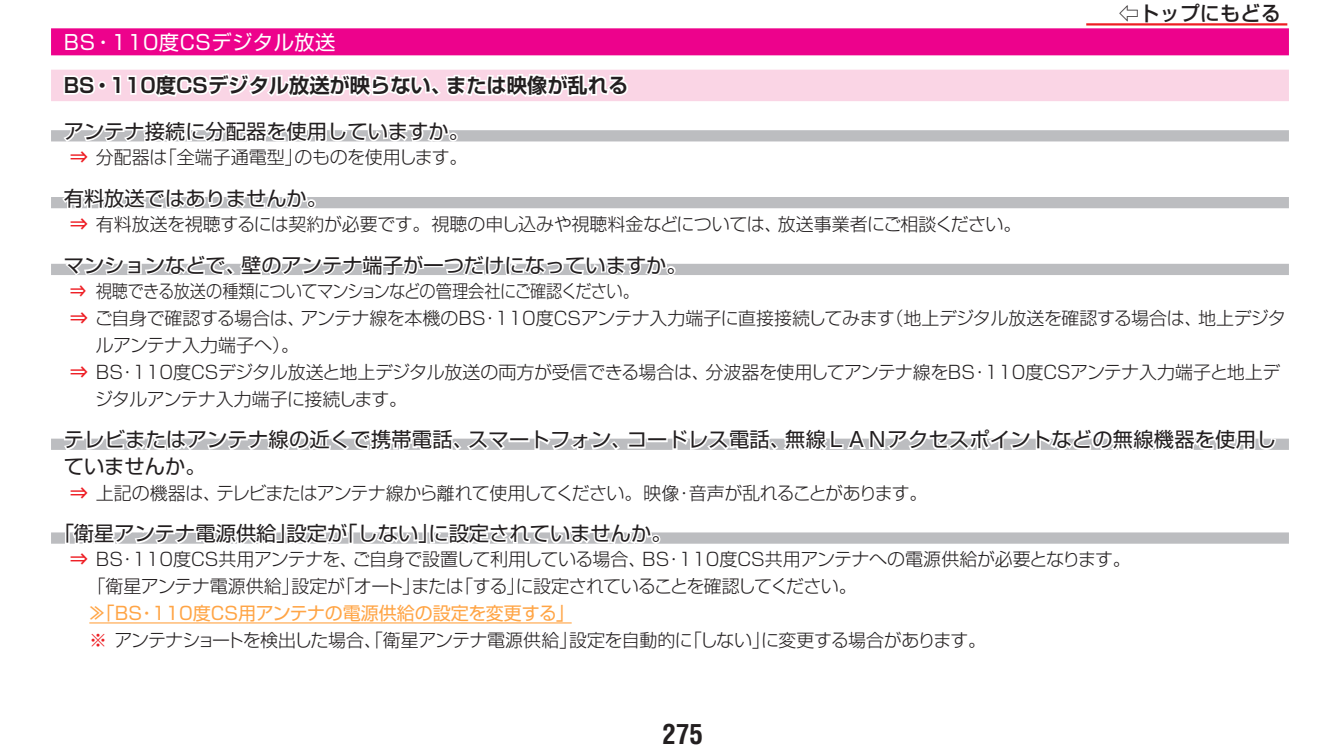
<style>
.page{position:relative;width:1340px;height:753px;background:#fff}
.page>*{position:absolute;margin:0;border:0;box-sizing:border-box;transform-origin:0 0}
.t1{font:700 condensed 27px "Helvetica LT Std";color:#231f20}
.困ったときには_確認{font:20.25px/27px "Shin Go Pro";color:#231f20}
.小見出し{font:700 20.25px "Shin Go Pro De";color:#231f20}
.中見出し{font:20.25px "Shin Go Pro";letter-spacing:.025em;color:#fff}
.t2{font:500 20.25px "Shin Go Pro";color:#231f20}
.t3{font:300 18px/27px "Shin Go Pro";letter-spacing:-.025em;color:#231f20}
.t4{font:300 18px "Shin Go Pro";letter-spacing:-.045em;color:#231f20}
.t5{font:300 18px "Shin Go Pro";letter-spacing:-.025em;color:#231f20;scale:.9 1}
.困ったときには_解決法_2行目{font:18px "Shin Go Pro";color:#ffa546}
.s1{font-weight:500;color:#ee1d23}
.s2{color:#ee1d23}
</style>
<div class="page">
<hr style="left:1086px;top:23px;width:201px;height:3px;background:#ee1d23">
<div style="left:51px;top:28px;width:1237px;height:27px;background:#ed028c"></div>
<div style="left:51px;top:70px;width:1237px;height:31px;background:#fad5e5"></div>
<div style="left:51px;top:130px;width:1237px;height:11px;background:#bcbdc0"></div>
<div style="left:51px;top:197px;width:1237px;height:11px;background:#bcbdc0"></div>
<div style="left:51px;top:264px;width:1237px;height:11px;background:#bcbdc0"></div>
<div style="left:51px;top:438px;width:1237px;height:12px;background:#bcbdc0"></div>
<div style="left:51px;top:532px;width:1237px;height:11px;background:#bcbdc0"></div>
<hr style="left:89px;top:622px;width:482px;height:1px;background:#ffa546">
<svg style="left:61px;top:28px;width:569px;height:114px"></svg>
<div style="left:448px;top:132px;width:10px;height:10px;border:3px solid #fff;border-radius:50%"></div>
<div style="left:449px;top:133px;width:8px;height:8px;border:3px solid #fff;border-radius:50%"></div>
<svg style="left:60px;top:197px;width:250px;height:12px"></svg>
<div style="left:307px;top:199px;width:9px;height:9px;border:3px solid #fff;border-radius:50%"></div>
<div style="left:308px;top:200px;width:7px;height:7px;border:3px solid #fff;border-radius:50%"></div>
<svg style="left:62px;top:263px;width:365px;height:12px"></svg>
<div style="left:422px;top:262px;width:22px;height:5px;border:3px solid #fff"></div>
<svg style="left:441px;top:262px;width:228px;height:13px"></svg>
<div style="left:666px;top:266px;width:9px;height:9px;border:3px solid #fff;border-radius:50%"></div>
<div style="left:667px;top:267px;width:7px;height:7px;border:3px solid #fff;border-radius:50%"></div>
<div style="left:646px;top:437px;width:21px;height:5px;border:3px solid #fff"></div>
<svg style="left:671px;top:438px;width:606px;height:12px"></svg>
<svg style="left:62px;top:437px;width:592px;height:107px"></svg>
<div style="left:651px;top:534px;width:9px;height:10px;border:3px solid #fff;border-radius:50%"></div>
<div style="left:652px;top:535px;width:7px;height:8px;border:3px solid #fff;border-radius:50%"></div>
<p class="t2" style="left:1118px;top:-3px;width:163px">⇦トップにもどる</p>
<p class="中見出し" style="left:64px;top:25px;width:273px">BS・110度CSデジタル放送</p>
<p class="小見出し" style="left:64px;top:69px;width:566px">BS・110度CSデジタル放送が映らない、または映像が乱れる</p>
<p class="困ったときには_確認" style="left:64px;top:115px;width:406px">アンテナ接続に分配器を使用していますか。</p>
<p class="t3" style="left:70px;top:141px;width:399px"><span class="s1">⇒</span> 分配器は「全端子通電型」のものを使用します。</p>
<p class="困ったときには_確認" style="left:64px;top:182px;width:265px">有料放送ではありませんか。</p>
<p class="t3" style="left:70px;top:208px;width:953px"><span class="s1">⇒</span> 有料放送を視聴するには契約が必要です。視聴の申し込みや視聴料金などについては、放送事業者にご相談ください。</p>
<p class="困ったときには_確認" style="left:64px;top:249px;width:624px">マンションなどで、壁のアンテナ端子が一つだけになっていますか。</p>
<p class="t5" style="left:70px;top:276px;width:633px"><span class="s1">⇒</span> 視聴できる放送の種類についてマンションなどの管理会社にご確認ください。</p>
<p class="t3" style="left:96px;top:302px;width:1191px;text-indent:-26px"><span class="s1">⇒</span> ご自身で確認する場合は、アンテナ線を本機のBS・110度CSアンテナ入力端子に直接接続してみます（地上デジタル放送を確認する場合は、地上デジタルアンテナ入力端子へ）。</p>
<p class="t3" style="left:95px;top:356px;width:1186px;text-indent:-25px"><span class="s1">⇒</span> BS・110度CSデジタル放送と地上デジタル放送の両方が受信できる場合は、分波器を使用してアンテナ線をBS・110度CSアンテナ入力端子と地上デジタルアンテナ入力端子に接続します。</p>
<p class="困ったときには_確認" style="left:64px;top:424px;width:1214px">テレビまたはアンテナ線の近くで携帯電話、スマートフォン、コードレス電話、無線ＬＡＮアクセスポイントなどの無線機器を使用していませんか。</p>
<p class="t4" style="left:70px;top:478px;width:858px"><span class="s1">⇒</span> 上記の機器は、テレビまたはアンテナ線から離れて使用してください。映像・音声が乱れることがあります。</p>
<p class="困ったときには_確認" style="left:54px;top:517px;width:619px">「衛星アンテナ電源供給」設定が「しない」に設定されていませんか。</p>
<p class="t3" style="left:87px;top:543px;width:1044px;text-indent:-17px"><span class="s1">⇒</span> BS・110度CS共用アンテナを、ご自身で設置して利用している場合、BS・110度CS共用アンテナへの電源供給が必要となります。「衛星アンテナ電源供給」設定が「オート」または「する」に設定されていることを確認してください。</p>
<p class="困ったときには_解決法_2行目" style="left:88px;top:598px;width:487px">≫「BS・110度CS用アンテナの電源供給の設定を変更する」</p>
<p class="t3" style="left:89px;top:624px;width:898px"><span class="s2">※</span> アンテナショートを検出した場合、「衛星アンテナ電源供給」設定を自動的に「しない」に変更する場合があります。</p>
<h1 class="t1" style="left:662px;top:716px;width:42px">275</h1>
</div>
